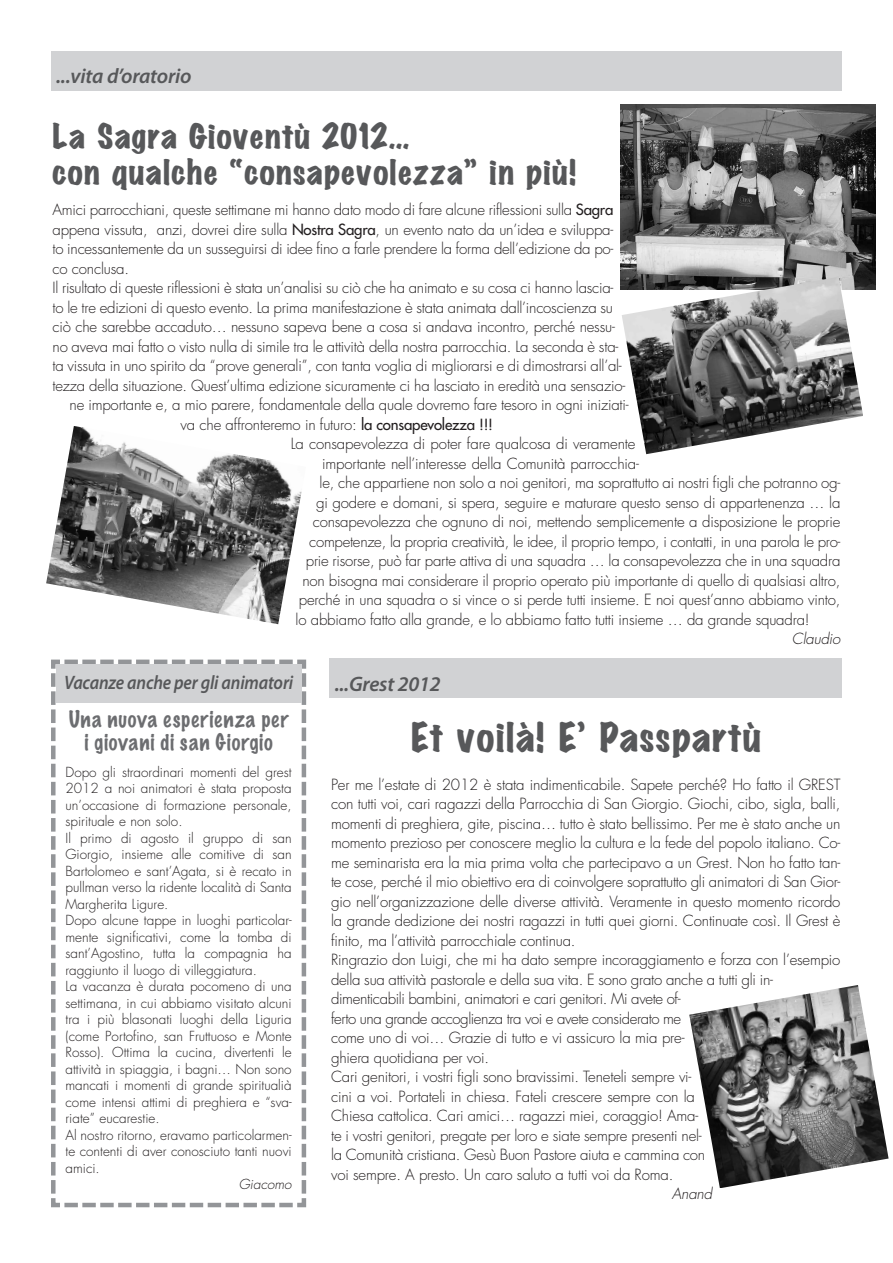
<style>
.page{position:relative;width:893px;height:1263px;background:#fff}
.page>*{position:absolute;margin:0;border:0;box-sizing:border-box;transform-origin:0 0}
.t1{font:800 42px "Marking Pen";letter-spacing:.04em;color:#57585a}
.t2{font:800 36px/36px "Marking Pen";letter-spacing:.04em;color:#57585a}
.t3{font:100 21px/22.5px "Marker Felt";letter-spacing:.04em;color:#6c6d70;text-align:center}
.t4{font:italic 600 21px "Myriad Pro";letter-spacing:-.01em;color:#57585a}
.t5{font:italic 600 19.5px "Myriad Pro";letter-spacing:-.01em;color:#57585a;scale:.9 1}
.t6{font:300 15px/19.5px "Futura";letter-spacing:-.015em;color:#231f20}
.t7{font:italic 300 15px "Futura";letter-spacing:-.015em;color:#231f20}
.t8{font:300 13.5px/16.5px "Futura";color:#231f20}
.t9{font:italic 300 13.5px "Futura";color:#231f20}
.s1{font-weight:400}
</style>
<div class="page">
<div style="left:51px;top:51px;width:791px;height:39px;background:#d1d2d4"></div>
<svg style="left:51px;top:659px;width:256px;height:549px"></svg>
<div style="left:56px;top:665px;width:245px;height:38px;background:#d1d2d4"></div>
<div style="left:330px;top:658px;width:512px;height:39px;background:#d1d2d4"></div>
<img style="left:621px;top:105px;width:255px;height:185px">
<img style="left:46px;top:426px;width:256px;height:198px">
<img style="left:622px;top:277px;width:241px;height:177px">
<img style="left:689px;top:985px;width:200px;height:203px">
<h3 class="t4" style="left:56px;top:68px;width:137px">...vita d’oratorio</h3>
<h2 class="t2" style="left:53px;top:118px;width:525px">La Sagra Gioventù 2012…<br>con qualche “consapevolezza” in più!</h2>
<p class="t6" style="left:53px;top:201px;width:562px">Amici parrocchiani, queste settimane mi hanno dato modo di fare alcune riflessioni sulla <span class="s1">Sagra</span></p>
<p class="t6" style="left:53px;top:221px;width:562px">appena vissuta, anzi, dovrei dire sulla <span class="s1">Nostra Sagra</span>, un evento nato da un’idea e sviluppa-</p>
<p class="t6" style="left:53px;top:240px;width:562px">to incessantemente da un susseguirsi di idee fino a farle prendere la forma dell’edizione da po-</p>
<p class="t6" style="left:53px;top:260px;width:78px">co conclusa.</p>
<p class="t6" style="left:53px;top:279px;width:562px">Il risultato di queste riflessioni è stata un’analisi su ciò che ha animato e su cosa ci hanno lascia-</p>
<p class="t6" style="left:53px;top:299px;width:562px">to le tre edizioni di questo evento. La prima manifestazione è stata animata dall’incoscienza su</p>
<p class="t6" style="left:53px;top:318px;width:564px">ciò che sarebbe accaduto… nessuno sapeva bene a cosa si andava incontro, perché nessu-</p>
<p class="t6" style="left:53px;top:338px;width:567px">no aveva mai fatto o visto nulla di simile tra le attività della nostra parrocchia. La seconda è sta-</p>
<p class="t6" style="left:53px;top:357px;width:571px">ta vissuta in uno spirito da “prove generali”, con tanta voglia di migliorarsi e di dimostrarsi all’al-</p>
<p class="t6" style="left:53px;top:377px;width:574px">tezza della situazione. Quest’ultima edizione sicuramente ci ha lasciato in eredità una sensazio-</p>
<p class="t6" style="left:70px;top:396px;width:561px">ne importante e, a mio parere, fondamentale della quale dovremo fare tesoro in ogni iniziati-</p>
<p class="t6" style="left:181px;top:416px;width:314px">va che affronteremo in futuro: <span class="s1">la consapevolezza !!!</span></p>
<p class="t6" style="left:291px;top:435px;width:346px">La consapevolezza di poter fare qualcosa di veramente</p>
<p class="t6" style="left:322px;top:455px;width:318px">importante nell’interesse della Comunità parrocchia-</p>
<p class="t6" style="left:320px;top:474px;width:522px">le, che appartiene non solo a noi genitori, ma soprattutto ai nostri figli che potranno og-</p>
<p class="t6" style="left:316px;top:494px;width:526px">gi godere e domani, si spera, seguire e maturare questo senso di appartenenza … la</p>
<p class="t6" style="left:313px;top:513px;width:529px">consapevolezza che ognuno di noi, mettendo semplicemente a disposizione le proprie</p>
<p class="t6" style="left:309px;top:533px;width:533px">competenze, la propria creatività, le idee, il proprio tempo, i contatti, in una parola le pro-</p>
<p class="t6" style="left:306px;top:552px;width:536px">prie risorse, può far parte attiva di una squadra … la consapevolezza che in una squadra</p>
<p class="t6" style="left:302px;top:572px;width:540px">non bisogna mai considerare il proprio operato più importante di quello di qualsiasi altro,</p>
<p class="t6" style="left:299px;top:591px;width:543px">perché in una squadra o si vince o si perde tutti insieme. E noi quest’anno abbiamo vinto,</p>
<p class="t6" style="left:296px;top:611px;width:515px">lo abbiamo fatto alla grande, e lo abbiamo fatto tutti insieme … da grande squadra!</p>
<p class="t7" style="left:792px;top:632px;width:50px">Claudio</p>
<h3 class="t5" style="left:64px;top:675px;width:256px">Vacanze anche per gli animatori</h3>
<h3 class="t4" style="left:335px;top:676px;width:108px">...Grest 2012</h3>
<h3 class="t3" style="left:69px;top:709px;width:221px">Una nuova esperienza per i giovani di san Giorgio</h3>
<p class="t8" style="left:66px;top:764px;width:228px">Dopo gli straordinari momenti del grest 2012 a noi animatori è stata proposta un’occasione di formazione personale, spirituale e non solo.<br>Il primo di agosto il gruppo di san Giorgio, insieme alle comitive di san Bartolomeo e sant’Agata, si è recato in pullman verso la ridente località di Santa Margherita Ligure.<br>Dopo alcune tappe in luoghi particolar&shy;mente significativi, come la tomba di sant’Agostino, tutta la compagnia ha raggiunto il luogo di villeggiatura.<br>La vacanza è durata pocomeno di una settimana, in cui abbiamo visitato alcuni tra i più blasonati luoghi della Liguria (come Portofino, san Fruttuoso e Monte Rosso). Ottima la cucina, divertenti le attività in spiaggia, i bagni… Non sono mancati i momenti di grande spiritualià come intensi attimi di preghiera e “sva&shy;riate” eucarestie.<br>Al nostro ritorno, eravamo particolarmen&shy;te contenti di aver conosciuto tanti nuovi amici.</p>
<p class="t9" style="left:239px;top:1178px;width:54px">Giacomo</p>
<h1 class="t1" style="left:411px;top:713px;width:351px">Et voilà! E’ Passpartù</h1>
<p class="t6" style="left:331px;top:776px;width:511px">Per me l’estate di 2012 è stata indimenticabile. Sapete perché? Ho fatto il GREST con tutti voi, cari ragazzi della Parrocchia di San Giorgio. Giochi, cibo, sigla, balli, momenti di preghiera, gite, piscina… tutto è stato bellissimo. Per me è stato anche un momento prezioso per conoscere meglio la cultura e la fede del popolo italiano. Co&shy;me seminarista era la mia prima volta che partecipavo a un Grest. Non ho fatto tan&shy;te cose, perché il mio obiettivo era di coinvolgere soprattutto gli animatori di San Gior&shy;gio nell’organizzazione delle diverse attività. Veramente in questo momento ricordo la grande dedizione dei nostri ragazzi in tutti quei giorni. Continuate così. Il Grest è finito, ma l’attività parrocchiale continua.<br>Ringrazio don Luigi, che mi ha dato sempre incoraggiamento e forza con l’esempio della sua attività pastorale e della sua vita. E sono grato anche a tutti gli in&shy;dimenticabili bambini, animatori e cari genitori. Mi avete of-<br>ferto una grande accoglienza tra voi e avete considerato me<br>come uno di voi… Grazie di tutto e vi assicuro la mia pre-<br>ghiera quotidiana per voi.<br>Cari genitori, i vostri figli sono bravissimi. Teneteli sempre vi-<br>cini a voi. Portateli in chiesa. Fateli crescere sempre con la<br>Chiesa cattolica. Cari amici… ragazzi miei, coraggio! Ama-<br>te i vostri genitori, pregate per loro e siate sempre presenti nel-<br>la Comunità cristiana. Gesù Buon Pastore aiuta e cammina con<br>voi sempre. A presto. Un caro saluto a tutti voi da Roma.</p>
<p class="t7" style="left:672px;top:1187px;width:42px">Anand</p>
</div>
